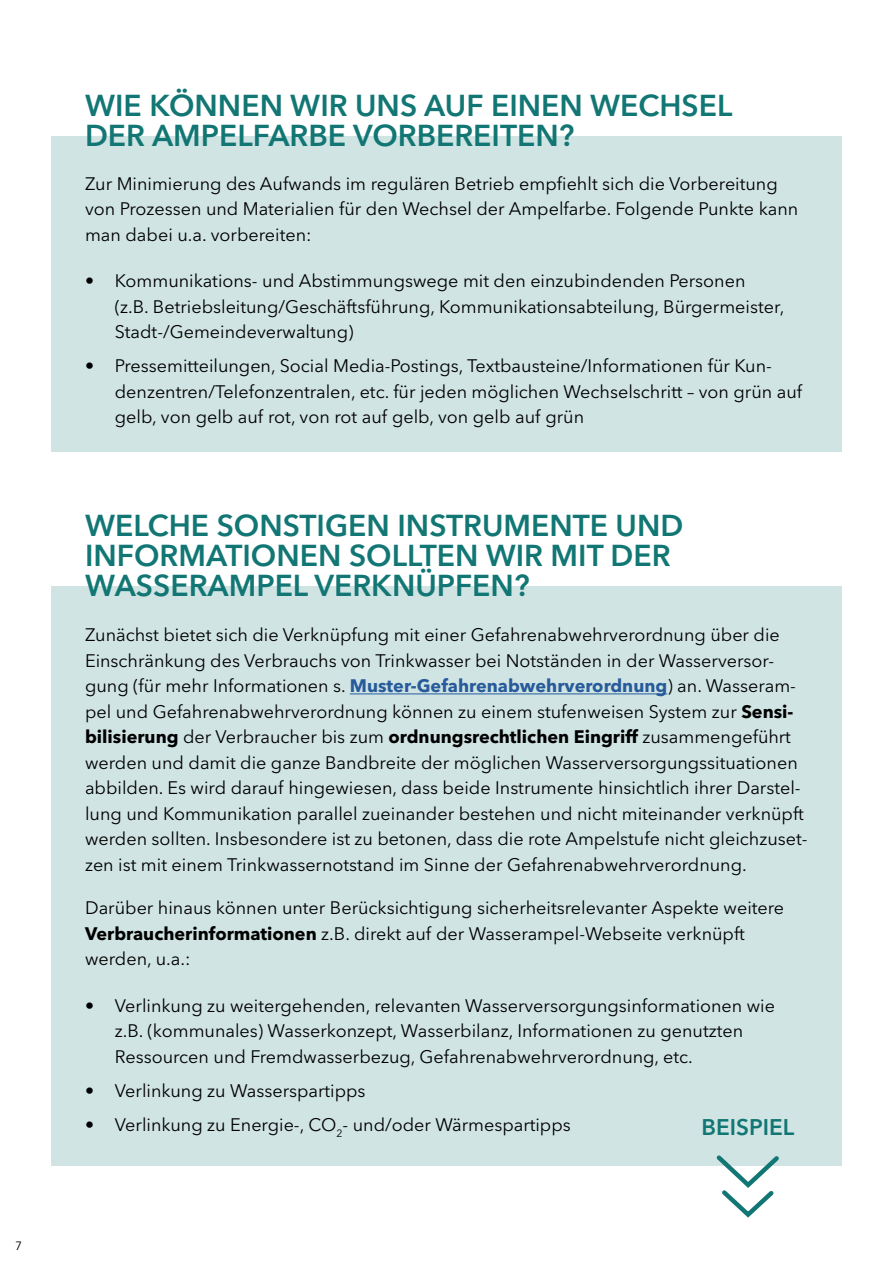
<style>
.page{position:relative;width:893px;height:1263px;background:#fff}
.page>*{position:absolute;margin:0;border:0;box-sizing:border-box;transform-origin:0 0}
.t1{font:600 30px/30px "Avenir Next LT Pro";color:#127774}
.t2{font:600 22.5px "Avenir Next LT Pro";color:#127774}
.t3{font:18px/25.5px "Avenir Next LT Pro";color:#000}
.t4{font:12px "Avenir Next LT Pro";color:#000}
.s1{font-weight:700;color:#275b9b}
.s2{font-weight:700}
</style>
<div class="page">
<div style="left:51px;top:136px;width:791px;height:316px;background:#d0e4e3"></div>
<div style="left:51px;top:586px;width:791px;height:580px;background:#d0e4e3"></div>
<hr style="left:350px;top:693px;width:317px;height:1px;background:#275b9b">
<svg style="left:716px;top:1155px;width:63px;height:63px"></svg>
<p class="t4" style="left:15px;top:1239px;width:8px">7</p>
<h1 class="t1" style="left:85px;top:90px;width:649px">WIE KÖNNEN WIR UNS AUF EINEN WECHSEL<br>DER AMPELFARBE VORBEREITEN?</h1>
<p class="t3" style="left:85px;top:170px;width:715px">Zur Minimierung des Aufwands im regulären Betrieb empfiehlt sich die Vorbereitung von Prozessen und Materialien für den Wechsel der Ampelfarbe. Folgende Punkte kann man dabei u.a. vorbereiten:</p>
<p class="t3" style="left:115px;top:268px;width:671px;text-indent:-30px">• Kommunikations- und Abstimmungswege mit den einzubindenden Personen<br>(z.B. Betriebsleitung/Geschäftsführung, Kommunikationsabteilung, Bürgermeister,<br>Stadt-/Gemeindeverwaltung)</p>
<p class="t3" style="left:115px;top:353px;width:689px;text-indent:-30px">• Pressemitteilungen, Social Media-Postings, Textbausteine/Informationen für Kun&shy;denzentren/Telefonzentralen, etc. für jeden möglichen Wechselschritt – von grün auf gelb, von gelb auf rot, von rot auf gelb, von gelb auf grün</p>
<h1 class="t1" style="left:85px;top:510px;width:600px">WELCHE SONSTIGEN INSTRUMENTE UND<br>INFORMATIONEN SOLLTEN WIR MIT DER<br>WASSERAMPEL VERKNÜPFEN?</h1>
<p class="t3" style="left:85px;top:622px;width:724px">Zunächst bietet sich die Verknüpfung mit einer Gefahrenabwehrverordnung über die Einschränkung des Verbrauchs von Trinkwasser bei Notständen in der Wasserversor&shy;gung (für mehr Informationen s. <span class="s1">Muster-Gefahrenabwehrverordnung</span>) an. Wasseram&shy;pel und Gefahrenabwehrverordnung können zu einem stufenweisen System zur <span class="s2">Sensi&shy;bilisierung</span> der Verbraucher bis zum <span class="s2">ordnungsrechtlichen Eingriff</span> zusammengeführt werden und damit die ganze Bandbreite der möglichen Wasserversorgungssituationen abbilden. Es wird darauf hingewiesen, dass beide Instrumente hinsichtlich ihrer Darstel&shy;lung und Kommunikation parallel zueinander bestehen und nicht miteinander verknüpft werden sollten. Insbesondere ist zu betonen, dass die rote Ampelstufe nicht gleichzuset&shy;zen ist mit einem Trinkwassernotstand im Sinne der Gefahrenabwehrverordnung.</p>
<p class="t3" style="left:85px;top:895px;width:701px">Darüber hinaus können unter Berücksichtigung sicherheitsrelevanter Aspekte weitere<br><span class="s2">Verbraucherinformationen</span> z.B. direkt auf der Wasserampel-Webseite verknüpft werden, u.a.:</p>
<p class="t3" style="left:115px;top:993px;width:662px;text-indent:-30px">• Verlinkung zu weitergehenden, relevanten Wasserversorgungsinformationen wie z.B. (kommunales) Wasserkonzept, Wasserbilanz, Informationen zu genutzten<br>Ressourcen und Fremdwasserbezug, Gefahrenabwehrverordnung, etc.</p>
<p class="t3" style="left:85px;top:1078px;width:282px">• Verlinkung zu Wasserspartipps</p>
<p class="t3" style="left:85px;top:1112px;width:487px">• Verlinkung zu Energie-, CO<sub>2</sub>- und/oder Wärmespartipps</p>
<p class="t2" style="left:702px;top:1113px;width:94px">BEISPIEL</p>
</div>
